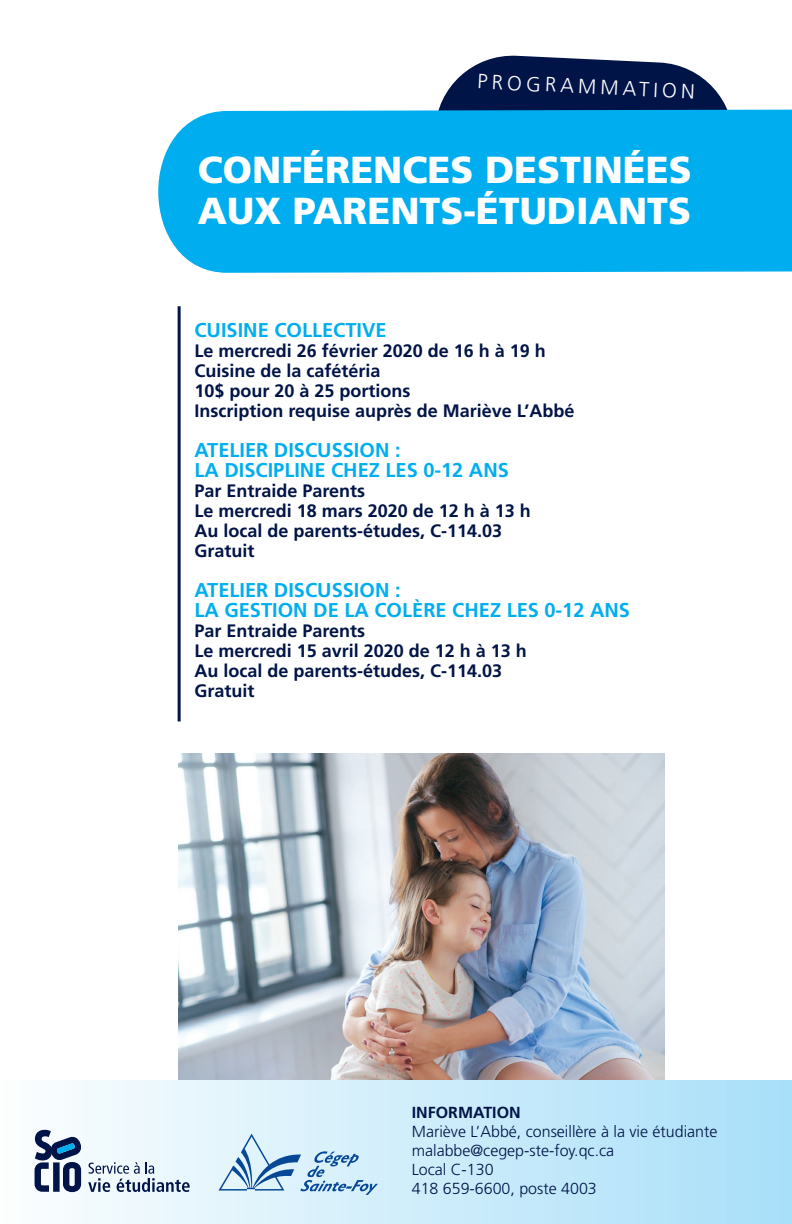
<style>
.page{position:relative;width:792px;height:1224px;background:#fff}
.page>*{position:absolute;margin:0;border:0;box-sizing:border-box;transform-origin:0 0}
.t1{font:900 37.6px/41px "Frutiger LT Std";color:#fff}
.t2{font:300 20.6px "Frutiger LT Std";color:#fff}
.t3{font:700 20px/20px "Frutiger LT Std";color:#00aeef}
.t4{font:700 18px/20px "Frutiger LT Std";color:#001447}
.t5{font:300 16px/19px "Frutiger LT Std";color:#001447}
.t6{font:700 16px "Frutiger LT Std";color:#001447}
</style>
<div class="page">
<svg style="left:439px;top:55px;width:288px;height:54px;fill:#001447"></svg>
<div style="left:158px;top:109px;width:634px;height:164px;background:#00aeef"></div>
<img style="left:179px;top:754px;width:486px;height:326px">
<hr style="left:178px;top:306px;width:3px;height:415px;background:#001447">
<div style="left:0;top:1080px;width:792px;height:144px;background:linear-gradient(to right,#fcfefe,#a8dff8)"></div>
<svg style="left:35px;top:1128px;width:47px;height:64px"></svg>
<svg style="left:88px;top:1162px;width:102px;height:30px"></svg>
<svg style="left:218px;top:1134px;width:160px;height:61px;background:#b9d6eb"></svg>
<p class="t2" style="left:478px;top:69px;width:219px;rotate:3deg">PROGRAMMATION</p>
<h1 class="t1" style="left:198px;top:150px;width:496px">CONFÉRENCES DESTINÉES<br>AUX PARENTS-ÉTUDIANTS</h1>
<p class="t3" style="left:194px;top:320px;width:194px">CUISINE COLLECTIVE</p>
<p class="t4" style="left:194px;top:341px;width:382px">Le mercredi 26 février 2020 de 16 h à 19 h<br>Cuisine de la cafétéria<br>10$ pour 20 à 25 portions<br>Inscription requise auprès de Mariève L’Abbé</p>
<p class="t3" style="left:194px;top:440px;width:316px">ATELIER DISCUSSION :<br>LA DISCIPLINE CHEZ LES 0-12 ANS</p>
<p class="t4" style="left:194px;top:481px;width:338px">Par Entraide Parents<br>Le mercredi 18 mars 2020 de 12 h à 13 h<br>Au local de parents-études, C-114.03<br>Gratuit</p>
<p class="t3" style="left:194px;top:580px;width:437px">ATELIER DISCUSSION :<br>LA GESTION DE LA COLÈRE CHEZ LES 0-12 ANS</p>
<p class="t4" style="left:194px;top:621px;width:334px">Par Entraide Parents<br>Le mercredi 15 avril 2020 de 12 h à 13 h<br>Au local de parents-études, C-114.03<br>Gratuit</p>
<p class="t6" style="left:412px;top:1103px;width:110px">INFORMATION</p>
<p class="t5" style="left:412px;top:1122px;width:307px">Mariève L’Abbé, conseillère à la vie étudiante malabbe@cegep-ste-foy.qc.ca<br>Local C-130<br>418 659-6600, poste 4003</p>
</div>
